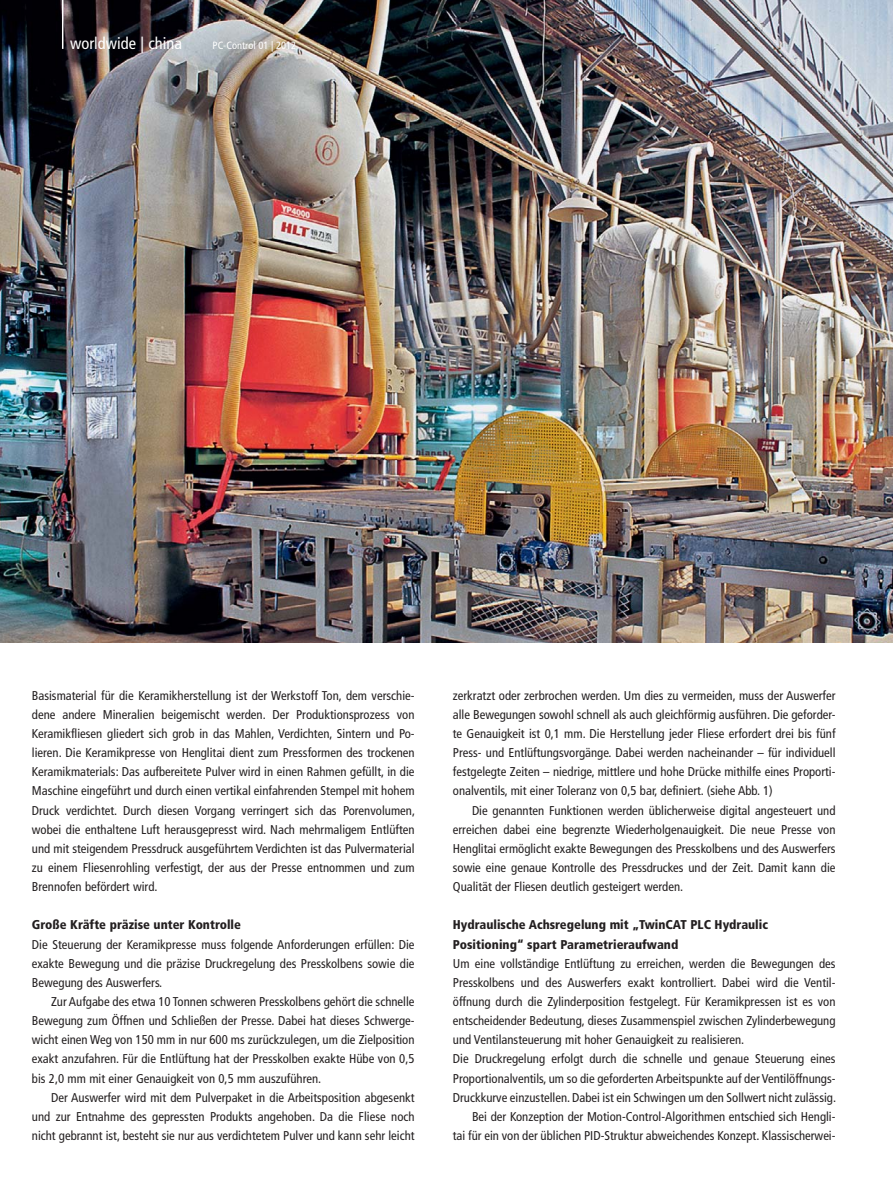
<style>
.page{position:relative;width:893px;height:1191px;background:#fff}
.page>*{position:absolute;margin:0;border:0;box-sizing:border-box;transform-origin:0 0}
.t1{font:condensed 16.5px "Frutiger LT Pro";color:#fff}
.t2{font:condensed 12.75px/19.2px "Frutiger LT Pro";color:#231f20;text-align:justify}
.t3{font:900 condensed 12.75px/19.2px "Frutiger LT Pro";color:#231f20}
.t4{font:condensed 10.5px "Frutiger LT Pro";color:#fff}
</style>
<div class="page">
<img style="left:0;top:0;width:893px;height:642px">
<hr style="left:62px;top:0;width:1px;height:49px;background:#fff">
<p class="t1" style="left:70px;top:37px;width:113px">worldwide | china</p>
<p class="t4" style="left:213px;top:41px;width:85px">PC-Control 01 | 2012</p>
<p class="t2" style="left:32px;top:687px;width:385px">Basismaterial für die Keramikherstellung ist der Werkstoff Ton, dem verschie&shy;dene andere Mineralien beigemischt werden. Der Produktionsprozess von Keramikfliesen gliedert sich grob in das Mahlen, Verdichten, Sintern und Po&shy;lieren. Die Keramikpresse von Henglitai dient zum Pressformen des trockenen Keramikmaterials: Das aufbereitete Pulver wird in einen Rahmen gefüllt, in die Maschine eingeführt und durch einen vertikal einfahrenden Stempel mit hohem Druck verdichtet. Durch diesen Vorgang verringert sich das Porenvolumen, wobei die enthaltene Luft herausgepresst wird. Nach mehrmaligem Entlüften und mit steigendem Pressdruck ausgeführtem Verdichten ist das Pulvermaterial zu einem Fliesenrohling verfestigt, der aus der Presse entnommen und zum Brennofen befördert wird.</p>
<p class="t3" style="left:32px;top:916px;width:211px">Große Kräfte präzise unter Kontrolle</p>
<p class="t2" style="left:32px;top:936px;width:384px">Die Steuerung der Keramikpresse muss folgende Anforderungen erfüllen: Die exakte Bewegung und die präzise Druckregelung des Presskolbens sowie die Bewegung des Auswerfers.</p>
<p class="t2" style="left:32px;top:993px;width:384px;text-indent:19px">Zur Aufgabe des etwa 10 Tonnen schweren Presskolbens gehört die schnelle Bewegung zum Öffnen und Schließen der Presse. Dabei hat dieses Schwerge&shy;wicht einen Weg von 150 mm in nur 600 ms zurückzulegen, um die Zielposition exakt anzufahren. Für die Entlüftung hat der Presskolben exakte Hübe von 0,5 bis 2,0 mm mit einer Genauigkeit von 0,5 mm auszuführen.</p>
<p class="t2" style="left:32px;top:1089px;width:384px;text-indent:19px">Der Auswerfer wird mit dem Pulverpaket in die Arbeitsposition abgesenkt und zur Entnahme des gepressten Produkts angehoben. Da die Fliese noch nicht gebrannt ist, besteht sie nur aus verdichtetem Pulver und kann sehr leicht</p>
<p class="t2" style="left:453px;top:687px;width:384px">zerkratzt oder zerbrochen werden. Um dies zu vermeiden, muss der Auswerfer alle Bewegungen sowohl schnell als auch gleichförmig ausführen. Die geforder&shy;te Genauigkeit ist 0,1 mm. Die Herstellung jeder Fliese erfordert drei bis fünf Press- und Entlüftungsvorgänge. Dabei werden nacheinander – für individuell festgelegte Zeiten – niedrige, mittlere und hohe Drücke mithilfe eines Proporti&shy;onalventils, mit einer Toleranz von 0,5 bar, definiert. (siehe Abb. 1)</p>
<p class="t2" style="left:453px;top:802px;width:384px;text-indent:19px">Die genannten Funktionen werden üblicherweise digital angesteuert und erreichen dabei eine begrenzte Wiederholgenauigkeit. Die neue Presse von Henglitai ermöglicht exakte Bewegungen des Presskolbens und des Auswerfers sowie eine genaue Kontrolle des Pressdruckes und der Zeit. Damit kann die Qualität der Fliesen deutlich gesteigert werden.</p>
<p class="t3" style="left:453px;top:916px;width:317px">Hydraulische Achsregelung mit „TwinCAT PLC Hydraulic<br>Positioning“ spart Parametrieraufwand</p>
<p class="t2" style="left:453px;top:955px;width:384px">Um eine vollständige Entlüftung zu erreichen, werden die Bewegungen des</p>
<p class="t2" style="left:453px;top:974px;width:384px">Presskolbens und des Auswerfers exakt kontrolliert. Dabei wird die Ventil-</p>
<p class="t2" style="left:453px;top:993px;width:384px">öffnung durch die Zylinderposition festgelegt. Für Keramikpressen ist es von</p>
<p class="t2" style="left:453px;top:1012px;width:384px">entscheidender Bedeutung, dieses Zusammenspiel zwischen Zylinderbewegung</p>
<p class="t2" style="left:453px;top:1031px;width:293px">und Ventilansteuerung mit hoher Genauigkeit zu realisieren.</p>
<p class="t2" style="left:453px;top:1050px;width:384px">Die Druckregelung erfolgt durch die schnelle und genaue Steuerung eines</p>
<p class="t2" style="left:453px;top:1070px;width:384px">Proportionalventils, um so die geforderten Arbeitspunkte auf der Ventilöffnungs-</p>
<p class="t2" style="left:453px;top:1089px;width:385px">Druckkurve einzustellen. Dabei ist ein Schwingen um den Sollwert nicht zulässig.</p>
<p class="t2" style="left:472px;top:1108px;width:365px">Bei der Konzeption der Motion-Control-Algorithmen entschied sich Hengli-</p>
<p class="t2" style="left:453px;top:1127px;width:384px">tai für ein von der üblichen PID-Struktur abweichendes Konzept. Klassischerwei-</p>
</div>
